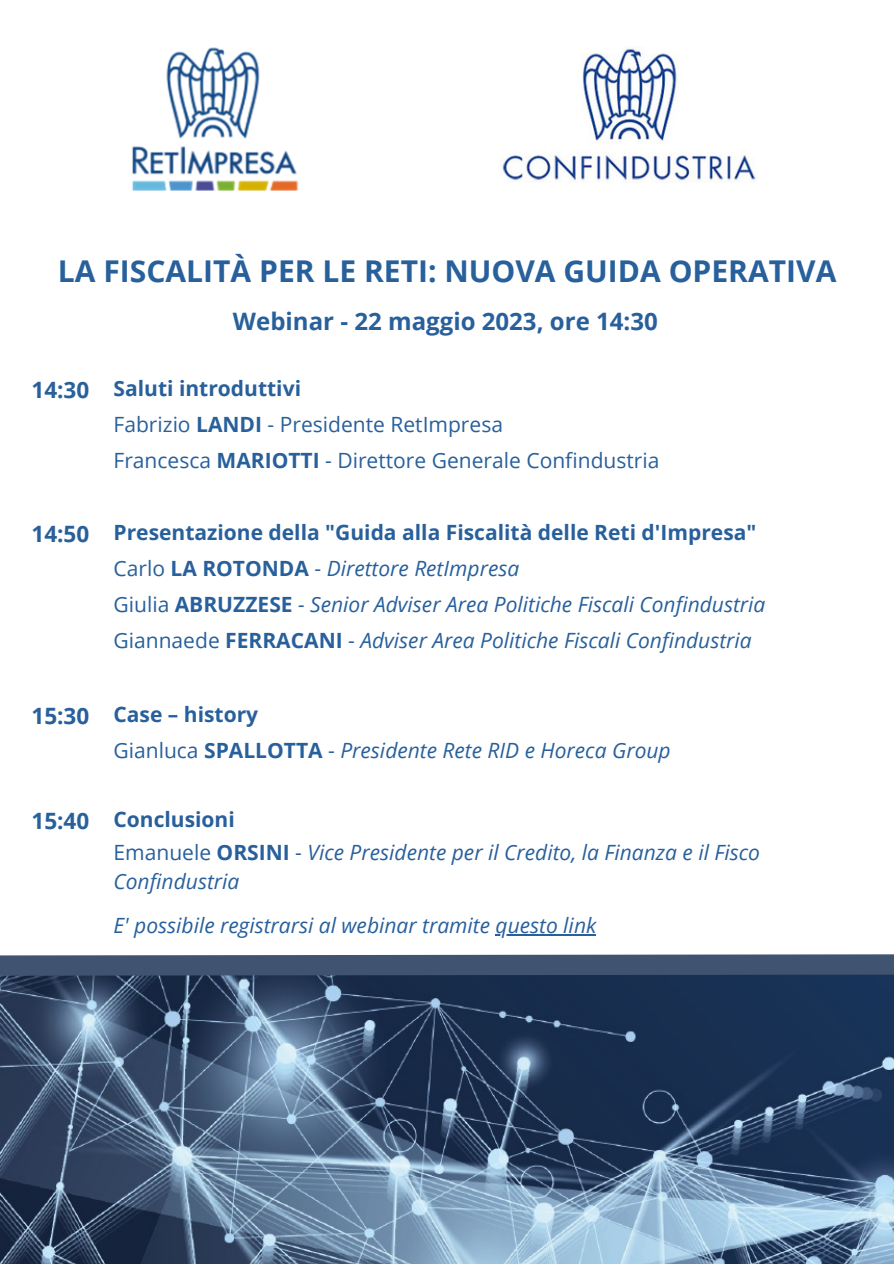
<style>
.page{position:relative;width:894px;height:1264px;background:#fff}
.page>*{position:absolute;margin:0;border:0;box-sizing:border-box;transform-origin:0 0}
.t1{font:700 30px "Open Sans";color:#28609c}
.t2{font:700 24px "Open Sans";color:#28609c}
.t3{font:700 22.5px "Open Sans";color:#28609c}
.t4{font:italic 21px/29.2px "Open Sans";color:#28609c}
.t5{font:700 21px "Open Sans";color:#28609c}
.t6{font:21px "Open Sans";color:#28609c}
.s1{font-weight:700}
.s2{font-style:normal}
.s3{font-weight:700;font-style:normal}
</style>
<div class="page">
<img style="left:0;top:985px;width:893px;height:278px">
<img style="left:500px;top:47px;width:256px;height:135px">
<img style="left:132px;top:47px;width:167px;height:143px">
<svg style="left:0;top:954px;width:893px;height:31px;background:#3a4e6c"></svg>
<hr style="left:495px;top:934px;width:101px;height:1px;background:#28609c">
<p class="t1" style="left:58px;top:250px;width:779px">LA FISCALITÀ PER LE RETI: NUOVA GUIDA OPERATIVA</p>
<p class="t2" style="left:233px;top:305px;width:426px">Webinar - 22 maggio 2023, ore 14:30</p>
<p class="t3" style="left:32px;top:374px;width:59px">14:30</p>
<p class="t5" style="left:113px;top:373px;width:189px">Saluti introduttivi</p>
<p class="t6" style="left:113px;top:409px;width:391px">Fabrizio <span class="s1">LANDI</span> - Presidente RetImpresa</p>
<p class="t6" style="left:113px;top:445px;width:547px">Francesca <span class="s1">MARIOTTI</span> - Direttore Generale Confindustria</p>
<p class="t3" style="left:32px;top:517px;width:59px">14:50</p>
<p class="t5" style="left:113px;top:517px;width:644px">Presentazione della "Guida alla Fiscalità delle Reti d'Impresa"</p>
<p class="t4" style="left:113px;top:553px;width:407px"><span class="s2">Carlo</span> <span class="s3">LA ROTONDA</span> <span class="s2">-</span> Direttore RetImpresa</p>
<p class="t4" style="left:113px;top:589px;width:653px"><span class="s2">Giulia</span> <span class="s3">ABRUZZESE</span> - Senior Adviser Area Politiche Fiscali Confindustria</p>
<p class="t4" style="left:113px;top:625px;width:639px"><span class="s2">Giannaede</span> <span class="s3">FERRACANI</span> <span class="s2">-</span> Adviser Area Politiche Fiscali Confindustria</p>
<p class="t3" style="left:32px;top:699px;width:59px">15:30</p>
<p class="t5" style="left:113px;top:699px;width:146px">Case – history</p>
<p class="t4" style="left:113px;top:735px;width:558px"><span class="s2">Gianluca</span> <span class="s3">SPALLOTTA</span> <span class="s2">-</span> Presidente Rete RID e Horeca Group</p>
<p class="t3" style="left:32px;top:805px;width:59px">15:40</p>
<p class="t5" style="left:113px;top:804px;width:123px">Conclusioni</p>
<p class="t4" style="left:113px;top:837px;width:648px"><span class="s2">Emanuele</span> <span class="s3">ORSINI</span> <span class="s2">-</span> Vice Presidente per il Credito, la Finanza e il Fisco<br>Confindustria</p>
<p class="t4" style="left:113px;top:910px;width:484px">E' possibile registrarsi al webinar tramite questo link</p>
</div>
